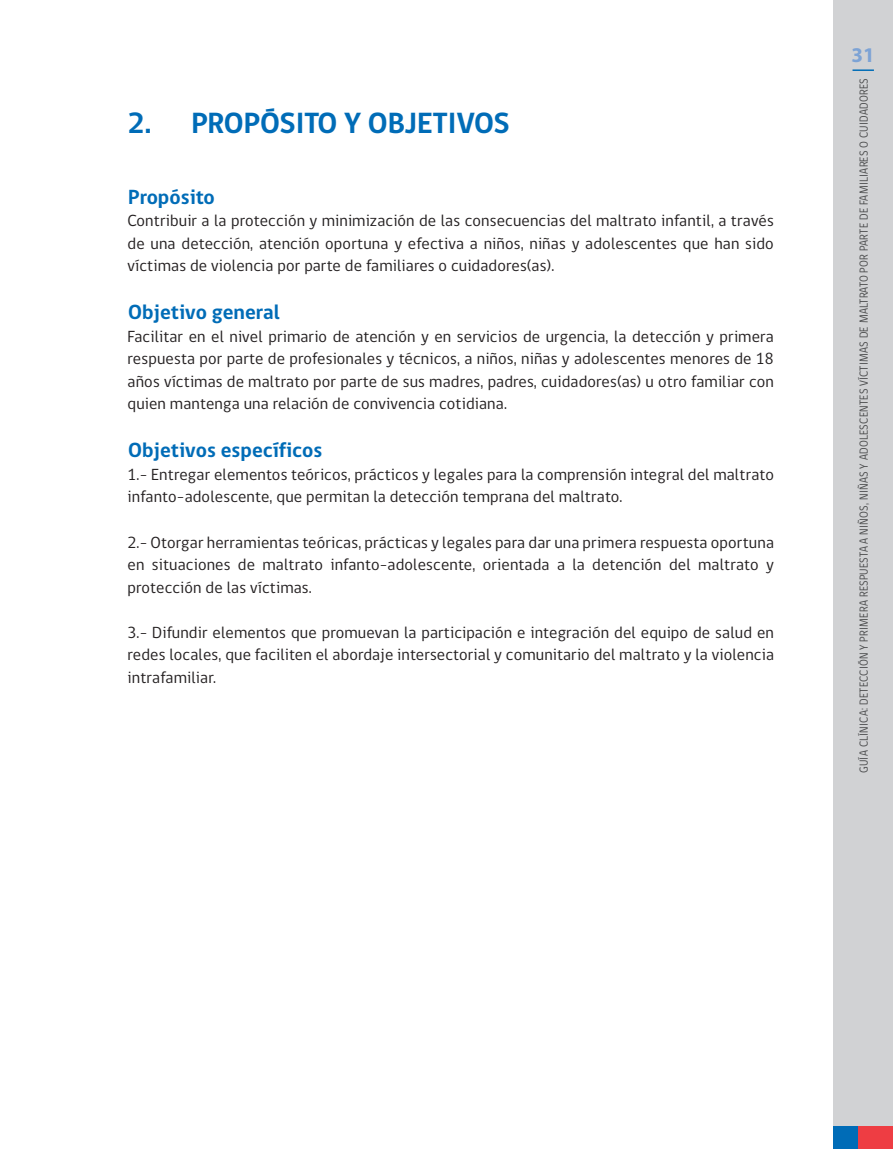
<style>
.page{position:relative;width:893px;height:1149px;background:#fff}
.page>*{position:absolute;margin:0;border:0;box-sizing:border-box;transform-origin:0 0}
.t1{font:700 30px "gob CL";color:#006cb7}
.t2{font:700 21px "gob CL";color:#006cb7}
.t3{font:700 21px "Myriad Pro";color:#7da3d5}
.t4{font:16.5px/22.5px "gob CL";letter-spacing:.01em;color:#231f20;text-align:justify}
.t5{font:12px "gob CL";letter-spacing:.025em;color:#4b4c4d;scale:.9 1}
</style>
<div class="page">
<div style="left:833px;top:0;width:60px;height:1148px;background:#d1d2d4"></div>
<div style="left:833px;top:1125px;width:25px;height:23px;background:#006cb7"></div>
<div style="left:858px;top:1125px;width:35px;height:23px;background:#ee3d43"></div>
<hr style="left:852px;top:69px;width:22px;height:2px;background:#006cb7">
<h1 class="t1" style="left:128px;top:103px;width:384px">2. PROPÓSITO Y OBJETIVOS</h1>
<p class="t2" style="left:128px;top:182px;width:88px">Propósito</p>
<p class="t4" style="left:128px;top:210px;width:648px">Contribuir a la protección y minimización de las consecuencias del maltrato infantil, a través de una detección, atención oportuna y efectiva a niños, niñas y adolescentes que han sido víctimas de violencia por parte de familiares o cuidadores(as).</p>
<p class="t2" style="left:128px;top:298px;width:153px">Objetivo general</p>
<p class="t4" style="left:128px;top:325px;width:648px">Facilitar en el nivel primario de atención y en servicios de urgencia, la detección y primera respuesta por parte de profesionales y técnicos, a niños, niñas y adolescentes menores de 18 años víctimas de maltrato por parte de sus madres, padres, cuidadores(as) u otro familiar con quien mantenga una relación de convivencia cotidiana.</p>
<p class="t2" style="left:128px;top:436px;width:196px">Objetivos específicos</p>
<p class="t4" style="left:128px;top:463px;width:648px">1.- Entregar elementos teóricos, prácticos y legales para la comprensión integral del maltrato infanto-adolescente, que permitan la detección temprana del maltrato.</p>
<p class="t4" style="left:128px;top:531px;width:648px">2.- Otorgar herramientas teóricas, prácticas y legales para dar una primera respuesta oportuna en situaciones de maltrato infanto-adolescente, orientada a la detención del maltrato y protección de las víctimas.</p>
<p class="t4" style="left:128px;top:621px;width:648px">3.- Difundir elementos que promuevan la participación e integración del equipo de salud en redes locales, que faciliten el abordaje intersectorial y comunitario del maltrato y la violencia intrafamiliar.</p>
<p class="t3" style="left:851px;top:41px;width:25px">31</p>
<p class="t5" style="left:855px;top:773px;width:773px;rotate:-90deg">GUÍA CLÍNICA: Detección y pri mera respuesta a ni ños, ni ñas y adolescentes vícti mas de maltrato por parte de familiares o cuidadores</p>
</div>
